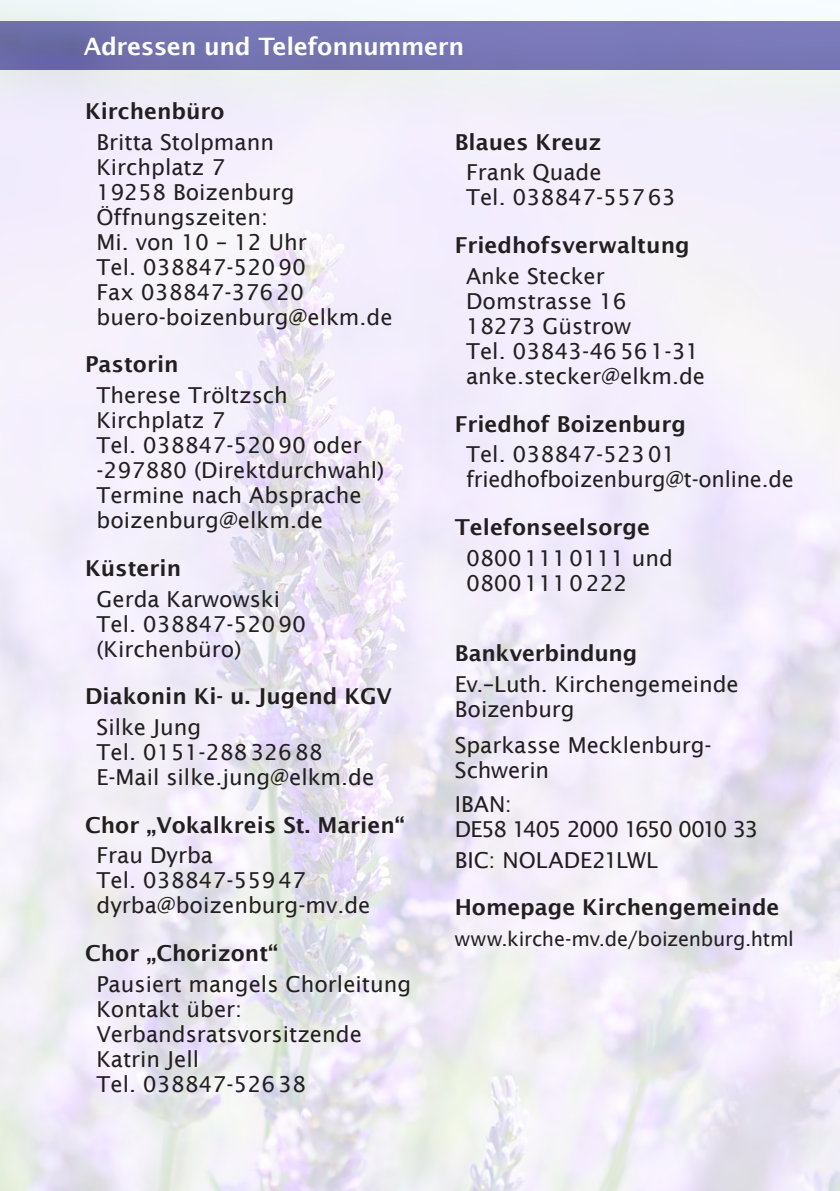
<style>
.page{position:relative;width:840px;height:1191px;background:#fff}
.page>*{position:absolute;margin:0;border:0;box-sizing:border-box;transform-origin:0 0}
.Überschrift_mittig{font:600 24px "Lucida Sans";letter-spacing:-.015em;color:#fff}
.t1{font:22px/25px "Lucida Sans";color:#231f20}
.t2{font:600 22px "Lucida Sans";color:#231f20}
.t3{font:22px "Lucida Sans";letter-spacing:-.08em;color:#231f20}
.t4{font:20px "Lucida Sans";letter-spacing:-.01em;color:#231f20}
</style>
<div class="page">
<img style="left:0;top:0;width:839px;height:1191px">
<p class="Überschrift_mittig" style="left:84px;top:32px;width:382px">Adressen und Telefonnummern</p>
<p class="t2" style="left:85px;top:99px;width:141px">Kirchenbüro</p>
<p class="t1" style="left:96px;top:129px;width:179px">Britta Stolpmann</p>
<p class="t1" style="left:96px;top:154px;width:130px">Kirchplatz 7</p>
<p class="t1" style="left:96px;top:179px;width:199px">19258 Boizenburg</p>
<p class="t1" style="left:96px;top:204px;width:173px">Öffnungszeiten:</p>
<p class="t1" style="left:96px;top:229px;width:212px">Mi. von 10 – 12 Uhr</p>
<p class="t1" style="left:96px;top:254px;width:211px">Tel. 038847-52090</p>
<p class="t1" style="left:96px;top:279px;width:209px">Fax 038847-37620</p>
<p class="t1" style="left:96px;top:304px;width:297px">buero-boizenburg@elkm.de</p>
<p class="t2" style="left:85px;top:352px;width:95px">Pastorin</p>
<p class="t1" style="left:96px;top:383px;width:193px">Therese Tröltzsch</p>
<p class="t1" style="left:96px;top:408px;width:130px">Kirchplatz 7</p>
<p class="t1" style="left:96px;top:433px;width:266px">Tel. 038847-52090 oder</p>
<p class="t1" style="left:96px;top:458px;width:289px">-297880 (Direktdurchwahl)</p>
<p class="t1" style="left:96px;top:483px;width:267px">Termine nach Absprache</p>
<p class="t1" style="left:96px;top:508px;width:228px">boizenburg@elkm.de</p>
<p class="t2" style="left:85px;top:555px;width:97px">Küsterin</p>
<p class="t1" style="left:96px;top:586px;width:185px">Gerda Karwowski</p>
<p class="t1" style="left:96px;top:611px;width:211px">Tel. 038847-52090</p>
<p class="t1" style="left:96px;top:636px;width:146px">(Kirchenbüro)</p>
<p class="t2" style="left:85px;top:684px;width:308px">Diakonin Ki- u. Jugend KGV</p>
<p class="t1" style="left:96px;top:714px;width:106px">Silke Jung</p>
<p class="t1" style="left:96px;top:739px;width:228px">Tel. 0151-28832688</p>
<p class="t1" style="left:96px;top:764px;width:279px">E-Mail silke.jung@elkm.de</p>
<p class="t2" style="left:85px;top:812px;width:321px">Chor „Vokalkreis St. Marien“</p>
<p class="t1" style="left:96px;top:843px;width:118px">Frau Dyrba</p>
<p class="t1" style="left:96px;top:868px;width:211px">Tel. 038847-55947</p>
<p class="t1" style="left:96px;top:893px;width:275px">dyrba@boizenburg-mv.de</p>
<p class="t2" style="left:85px;top:940px;width:194px">Chor „Chorizont“</p>
<p class="t1" style="left:96px;top:971px;width:316px">Pausiert mangels Chorleitung</p>
<p class="t1" style="left:96px;top:996px;width:267px">Kontakt über:<br>Verbandsratsvorsitzende</p>
<p class="t1" style="left:96px;top:1046px;width:104px">Katrin Jell</p>
<p class="t1" style="left:96px;top:1071px;width:211px">Tel. 038847-52638</p>
<p class="t2" style="left:454px;top:129px;width:148px">Blaues Kreuz</p>
<p class="t1" style="left:466px;top:160px;width:137px">Frank Quade</p>
<p class="t1" style="left:466px;top:185px;width:211px">Tel. 038847-55763</p>
<p class="t2" style="left:454px;top:233px;width:236px">Friedhofsverwaltung</p>
<p class="t1" style="left:466px;top:263px;width:140px">Anke Stecker</p>
<p class="t1" style="left:466px;top:288px;width:162px">Domstrasse 16</p>
<p class="t1" style="left:466px;top:313px;width:166px">18273 Güstrow</p>
<p class="t1" style="left:466px;top:338px;width:235px">Tel. 03843-46561-31</p>
<p class="t1" style="left:466px;top:363px;width:240px">anke.stecker@elkm.de</p>
<p class="t2" style="left:454px;top:411px;width:232px">Friedhof Boizenburg</p>
<p class="t1" style="left:466px;top:442px;width:211px">Tel. 038847-52301</p>
<p class="t1" style="left:466px;top:467px;width:329px">friedhofboizenburg@t-online.de</p>
<p class="t2" style="left:454px;top:514px;width:197px">Telefonseelsorge</p>
<p class="t1" style="left:466px;top:545px;width:208px">08001110111 und</p>
<p class="t1" style="left:466px;top:570px;width:163px">08001110222</p>
<p class="t2" style="left:454px;top:640px;width:184px">Bankverbindung</p>
<p class="t1" style="left:454px;top:671px;width:285px">Ev.–Luth. Kirchengemeinde<br>Boizenburg</p>
<p class="t1" style="left:454px;top:732px;width:258px">Sparkasse Mecklenburg-<br>Schwerin</p>
<p class="t1" style="left:454px;top:791px;width:58px">IBAN:</p>
<p class="t3" style="left:454px;top:816px;width:305px">DE58 1405 2000 1650 0010 33</p>
<p class="t1" style="left:454px;top:847px;width:204px">BIC: NOLADE21LWL</p>
<p class="t2" style="left:454px;top:895px;width:326px">Homepage Kirchengemeinde</p>
<p class="t4" style="left:454px;top:927px;width:340px">www.kirche-mv.de/boizenburg.html</p>
</div>
